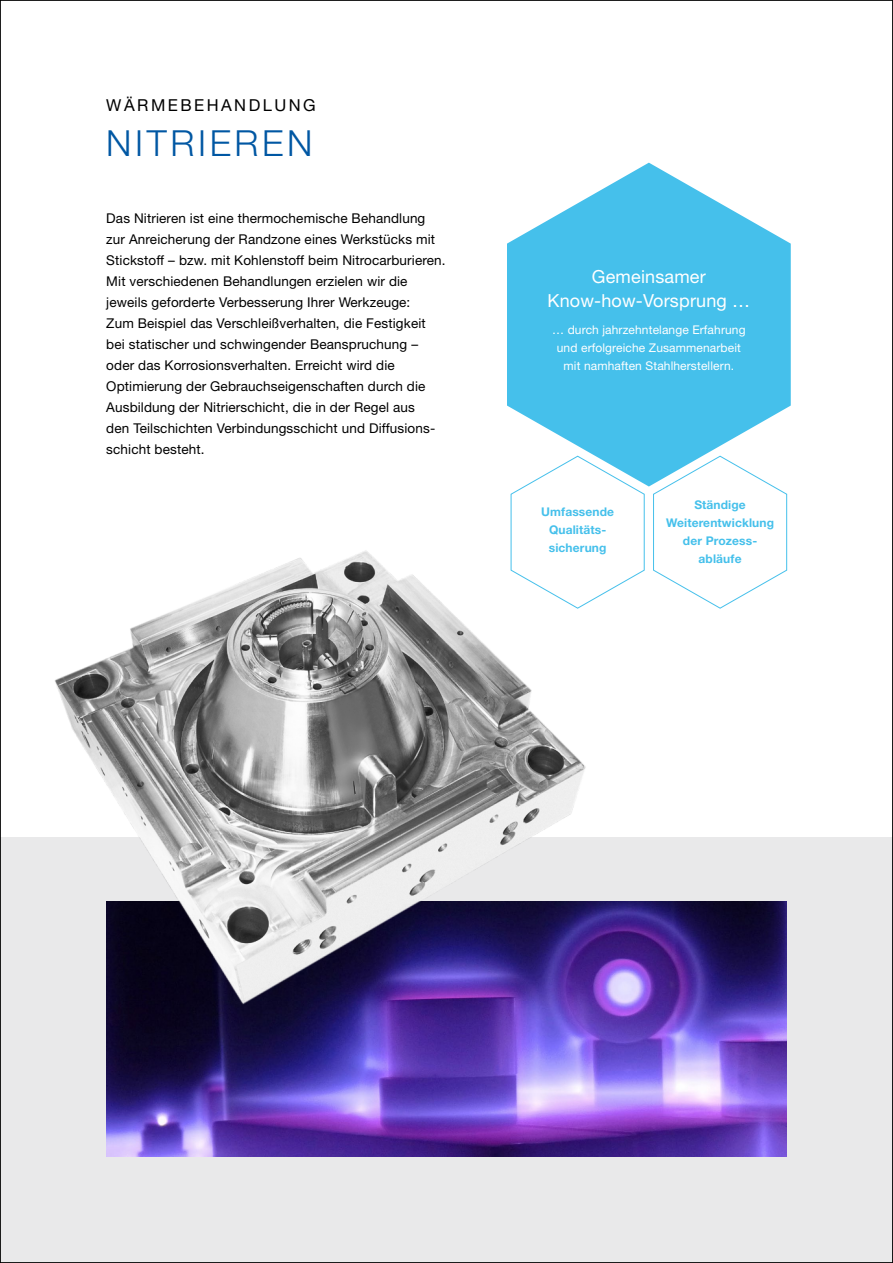
<style>
.page{position:relative;width:893px;height:1263px;background:#fff}
.page>*{position:absolute;margin:0;border:0;box-sizing:border-box;transform-origin:0 0}
.t1{font:300 36px "Helvetica Neue";letter-spacing:.1em;color:#0057a3}
.t2{font:18px/24px "Helvetica Neue";letter-spacing:.01em;color:#fff;text-align:center}
.t3{font:16.5px "Helvetica Neue";letter-spacing:.15em;color:#000}
.t4{font:13.5px/21px "Helvetica Neue";letter-spacing:.01em;color:#000}
.t5{font:12px/18px "Helvetica Neue";letter-spacing:.01em;color:#fff;text-align:center}
.t6{font:700 12px/18px "Helvetica Neue";letter-spacing:.01em;color:#45c0eb;text-align:center}
</style>
<div class="page">
<div style="left:0;top:838px;width:893px;height:425px;background:#e9e9ea"></div>
<img style="left:106px;top:901px;width:681px;height:256px">
<img style="left:36px;top:550px;width:566px;height:466px">
<svg style="left:510px;top:486px;width:135px;height:123px"></svg>
<svg style="left:653px;top:486px;width:135px;height:123px"></svg>
<svg style="left:507px;top:163px;width:284px;height:323px;fill:#45c0eb"></svg>
<svg style="left:892px;top:0;width:1px;height:1263px"></svg>
<p class="t3" style="left:106px;top:95px;width:211px">WÄRMEBEHANDLUNG</p>
<h1 class="t1" style="left:106px;top:121px;width:208px">NITRIEREN</h1>
<p class="t4" style="left:106px;top:208px;width:341px">Das Nitrieren ist eine thermochemische Behandlung zur Anreicherung der Randzone eines Werkstücks mit Stickstoff – bzw. mit Kohlenstoff beim Nitrocarburieren.<br>Mit verschiedenen Behandlungen erzielen wir die jeweils geforderte Verbesserung Ihrer Werkzeuge:<br>Zum Beispiel das Verschleißverhalten, die Festigkeit bei statischer und schwingender Beanspruchung – oder das Korrosionsverhalten. Erreicht wird die Optimierung der Gebrauchseigenschaften durch die Ausbildung der Nitrierschicht, die in der Regel aus<br>den Teilschichten Verbindungsschicht und Diffusions&shy;schicht besteht.</p>
<h2 class="t2" style="left:547px;top:265px;width:204px">Gemeinsamer<br>Know-how-Vorsprung …</h2>
<p class="t5" style="left:552px;top:321px;width:195px">… durch jahrzehntelange Erfahrung und erfolgreiche Zusammenarbeit mit namhaften Stahlherstellern.</p>
<p class="t6" style="left:541px;top:503px;width:74px">Umfassende<br>Qualitäts&shy;sicherung</p>
<p class="t6" style="left:666px;top:495px;width:109px">Ständige<br>Weiterentwicklung der Prozess&shy;abläufe</p>
</div>
